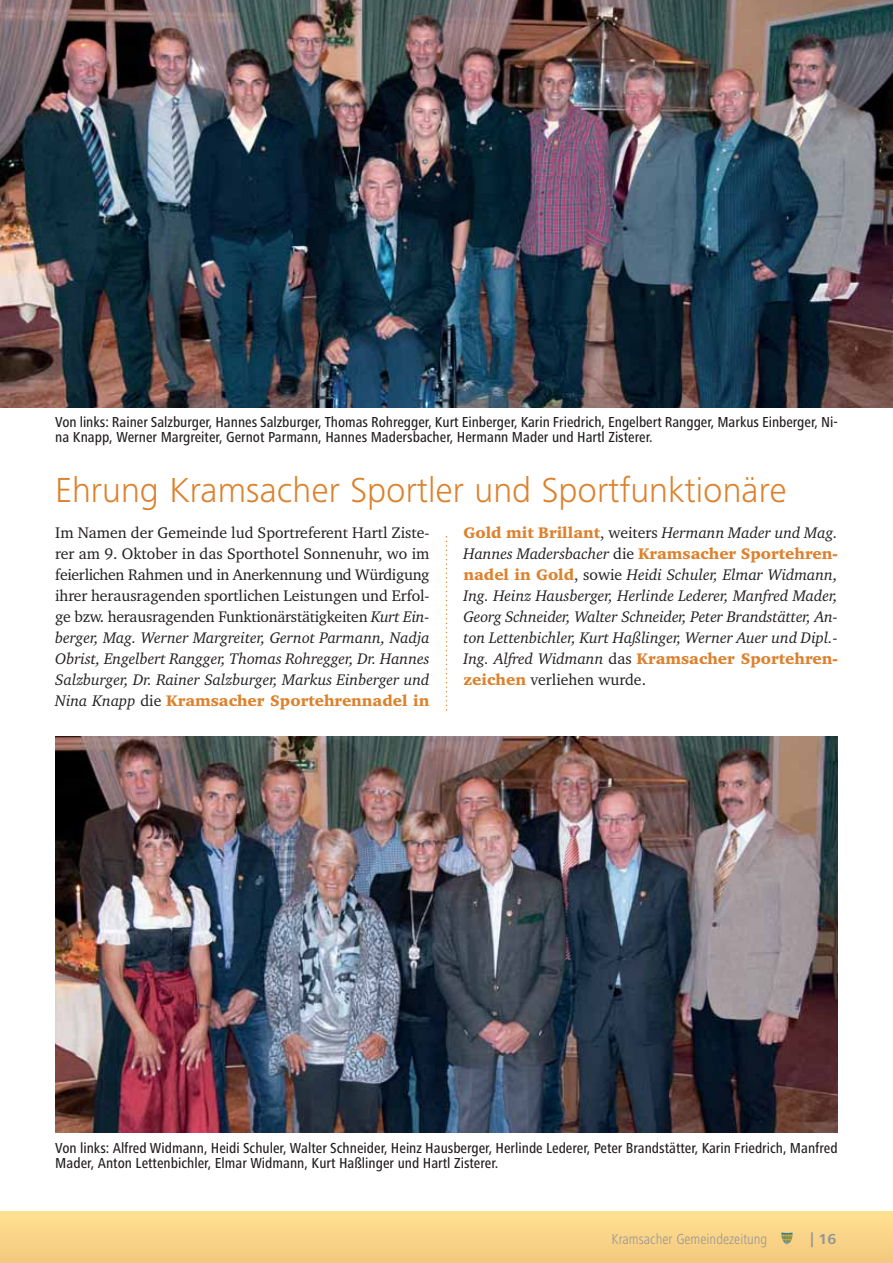
<style>
.page{position:relative;width:893px;height:1263px;background:#fff}
.page>*{position:absolute;margin:0;border:0;box-sizing:border-box;transform-origin:0 0}
.t1{font:300 36px "Frutiger Next LT";color:#dc822e}
.t2{font:15.75px/21px "Charter IT Cby BT";letter-spacing:-.015em;color:#231f20;text-align:justify}
.t3{font:italic 15.75px/21px "Charter IT Cby BT";color:#231f20;text-align:justify}
.t4{font:500 condensed 15px/15px "Frutiger Next LT";color:#231f20}
.t5{font:300 condensed 15px "Frutiger Next LT";color:#939598}
.t6{font:700 15px "Frutiger Next LT";color:#939598}
.s1{font-style:italic}
.s2{font-weight:900;color:#dc822e}
.s3{font-weight:900;font-style:normal;color:#dc822e}
.s4{font-style:normal}
</style>
<div class="page">
<div style="left:0;top:1212px;width:893px;height:51px;background:#f9d488"></div>
<svg style="left:781px;top:1232px;width:12px;height:12px"></svg>
<svg style="left:446px;top:536px;width:1px;height:175px"></svg>
<img style="left:0;top:0;width:893px;height:407px">
<img style="left:55px;top:736px;width:783px;height:397px">
<p class="t4" style="left:55px;top:416px;width:784px">Von links: Rainer Salzburger, Hannes Salzburger, Thomas Rohregger, Kurt Einberger, Karin Friedrich, Engelbert Rangger, Markus Einberger, Ni&shy;na Knapp, Werner Margreiter, Gernot Parmann, Hannes Madersbacher, Hermann Mader und Hartl Zisterer.</p>
<h1 class="t1" style="left:55px;top:477px;width:733px">Ehrung Kramsacher Sportler und Sportfunktionäre</h1>
<p class="t2" style="left:55px;top:524px;width:376px">Im Namen der Gemeinde lud Sportreferent Hartl Ziste&shy;rer am 9. Oktober in das Sporthotel Sonnenuhr, wo im feierlichen Rahmen und in Anerkennung und Würdigung ihrer herausragenden sportlichen Leistungen und Erfol&shy;ge bzw. herausragenden Funktionärstätigkeiten <span class="s1">Kurt Ein&shy;berger, Mag. Werner Margreiter, Gernot Parmann, Nadja Obrist, Engelbert Rangger, Thomas Rohregger, Dr. Hannes Salzburger, Dr. Rainer Salzburger, Markus Einberger und Nina Knapp</span> die <span class="s2">Kramsacher Sportehrennadel in</span></p>
<p class="t3" style="left:463px;top:524px;width:376px"><span class="s3">Gold mit Brillant</span><span class="s4">, weiters</span> Hermann Mader und Mag.<br>Hannes Madersbacher <span class="s4">die</span> <span class="s3">Kramsacher Sportehren&shy;nadel in Gold</span><span class="s4">, sowie</span> Heidi Schuler, Elmar Widmann, Ing. Heinz Hausberger, Herlinde Lederer, Manfred Mader, Georg Schneider, Walter Schneider, Peter Brandstätter, An&shy;ton Lettenbichler, Kurt Haßlinger, Werner Auer und Dipl.- Ing. Alfred Widmann <span class="s4">das</span> <span class="s3">Kramsacher Sportehren&shy;zeichen</span> <span class="s4">verliehen wurde.</span></p>
<p class="t4" style="left:55px;top:1142px;width:784px">Von links: Alfred Widmann, Heidi Schuler, Walter Schneider, Heinz Hausberger, Herlinde Lederer, Peter Brandstätter, Karin Friedrich, Manfred<br>Mader, Anton Lettenbichler, Elmar Widmann, Kurt Haßlinger und Hartl Zisterer.</p>
<p class="t5" style="left:612px;top:1233px;width:157px">Kramsacher Gemeindezeitung</p>
<p class="t6" style="left:810px;top:1233px;width:27px">| 16</p>
</div>
